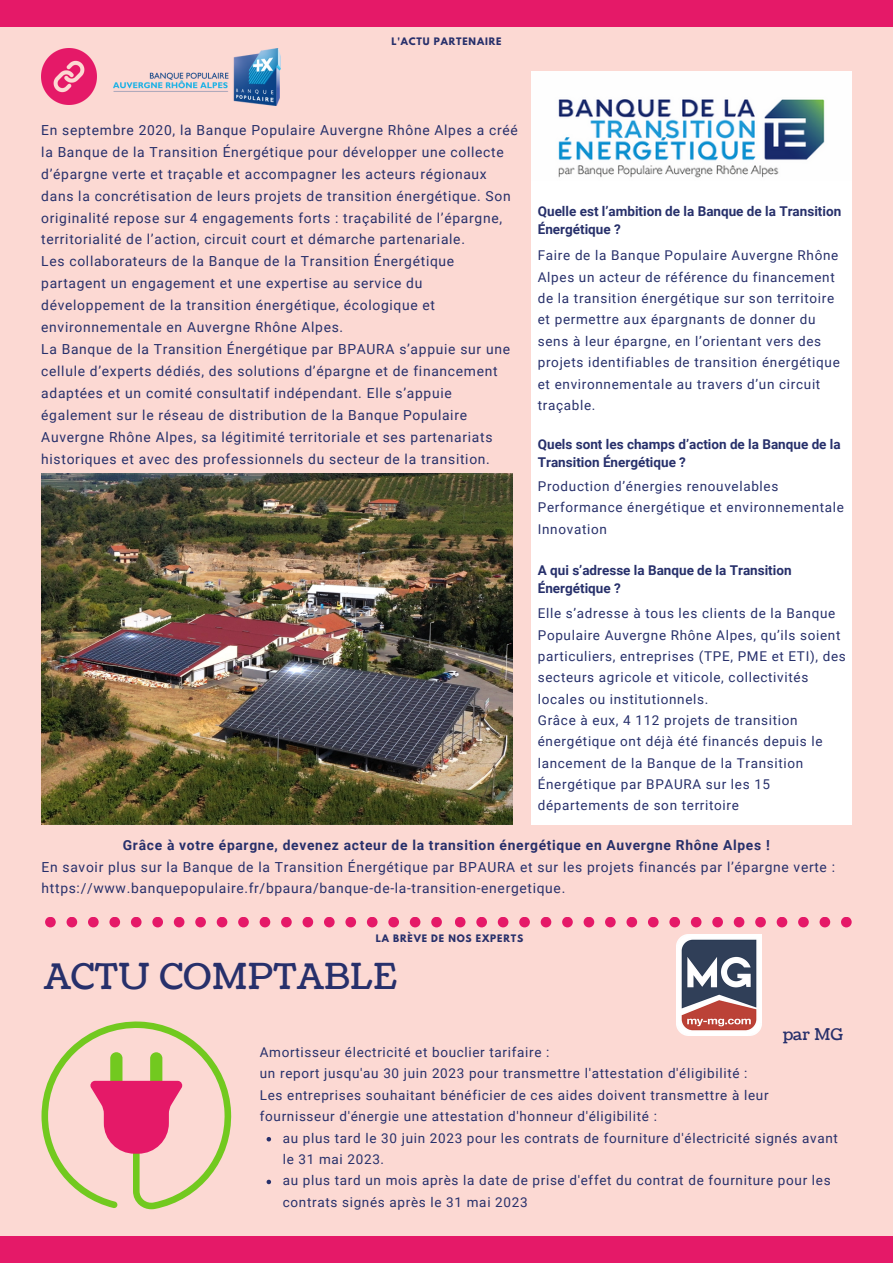
<style>
.page{position:relative;width:893px;height:1264px;background:#fff}
.page>*{position:absolute;margin:0;border:0;box-sizing:border-box;transform-origin:0 0}
.t1{font:35.55px "Coustard";letter-spacing:.01em;color:#27306b}
.t2{font:16.2px "Coustard";color:#27306b}
.t3{font:13.8px/21.9px "Roboto";letter-spacing:.05em;color:#27306b}
.t4{font:700 13.8px "Roboto";letter-spacing:.05em;color:#27306b}
.t5{font:13.5px/21.3px "Roboto";letter-spacing:.05em;color:#27306b}
.t6{font:700 13.5px/18px "Roboto";color:#27306b}
.t7{font:700 9.15px "League Spartan";letter-spacing:.09em;color:#27306b}
</style>
<div class="page">
<div style="left:0;top:0;width:892px;height:1262px;background:#fcd9d3"></div>
<div style="left:0;top:1235px;width:892px;height:27px;background:#e51968"></div>
<div style="left:0;top:0;width:892px;height:27px;background:#e51968"></div>
<img style="left:41px;top:49px;width:55px;height:55px">
<img style="left:113px;top:49px;width:168px;height:56px">
<img style="left:531px;top:72px;width:320px;height:109px">
<img style="left:41px;top:473px;width:471px;height:351px">
<div style="left:531px;top:181px;width:320px;height:643px;background:#fff"></div>
<svg style="left:45px;top:917px;width:397px;height:10px"></svg>
<svg style="left:455px;top:917px;width:396px;height:10px"></svg>
<img style="left:676px;top:934px;width:85px;height:101px">
<svg style="left:41px;top:1021px;width:190px;height:188px"></svg>
<svg style="left:266px;top:1137px;width:5px;height:4px"></svg>
<svg style="left:266px;top:1179px;width:5px;height:5px"></svg>
<p class="t7" style="left:391px;top:37px;width:111px">L'ACTU PARTENAIRE</p>
<p class="t3" style="left:41px;top:119px;width:478px">En septembre 2020, la Banque Populaire Auvergne Rhône Alpes a créé la Banque de la Transition Énergétique pour développer une collecte d’épargne verte et traçable et accompagner les acteurs régionaux dans la concrétisation de leurs projets de transition énergétique. Son originalité repose sur 4 engagements forts : traçabilité de l’épargne, territorialité de l’action, circuit court et démarche partenariale.</p>
<p class="t3" style="left:41px;top:251px;width:414px">Les collaborateurs de la Banque de la Transition Énergétique partagent un engagement et une expertise au service du développement de la transition énergétique, écologique et environnementale en Auvergne Rhône Alpes.</p>
<p class="t3" style="left:41px;top:338px;width:470px">La Banque de la Transition Énergétique par BPAURA s’appuie sur une cellule d’experts dédiés, des solutions d’épargne et de financement adaptées et un comité consultatif indépendant. Elle s’appuie également sur le réseau de distribution de la Banque Populaire Auvergne Rhône Alpes, sa légitimité territoriale et ses partenariats historiques et avec des professionnels du secteur de la transition.</p>
<p class="t6" style="left:537px;top:202px;width:305px">Quelle est l’ambition de la Banque de la Transition<br>Énergétique ?</p>
<p class="t5" style="left:537px;top:245px;width:303px">Faire de la Banque Populaire Auvergne Rhône Alpes un acteur de référence du financement de la transition énergétique sur son territoire et permettre aux épargnants de donner du sens à leur épargne, en l’orientant vers des projets identifiables de transition énergétique et environnementale au travers d’un circuit traçable.</p>
<p class="t6" style="left:537px;top:435px;width:304px">Quels sont les champs d’action de la Banque de la<br>Transition Énergétique ?</p>
<p class="t5" style="left:537px;top:475px;width:242px">Production d’énergies renouvelables</p>
<p class="t5" style="left:537px;top:497px;width:308px">Performance énergétique et environnementale</p>
<p class="t5" style="left:537px;top:518px;width:70px">Innovation</p>
<p class="t6" style="left:537px;top:561px;width:255px">A qui s’adresse la Banque de la Transition<br>Énergétique ?</p>
<p class="t5" style="left:537px;top:603px;width:309px">Elle s’adresse à tous les clients de la Banque Populaire Auvergne Rhône Alpes, qu’ils soient particuliers, entreprises (TPE, PME et ETI), des secteurs agricole et viticole, collectivités locales ou institutionnels.</p>
<p class="t5" style="left:537px;top:709px;width:286px">Grâce à eux, 4 112 projets de transition énergétique ont déjà été financés depuis le lancement de la Banque de la Transition Énergétique par BPAURA sur les 15 départements de son territoire</p>
<p class="t4" style="left:123px;top:837px;width:648px">Grâce à votre épargne, devenez acteur de la transition énergétique en Auvergne Rhône Alpes !</p>
<p class="t3" style="left:42px;top:855px;width:794px">En savoir plus sur la Banque de la Transition Énergétique par BPAURA et sur les projets financés par l’épargne verte :</p>
<p class="t3" style="left:42px;top:877px;width:525px">https://www.banquepopulaire.fr/bpaura/banque-de-la-transition-energetique.</p>
<p class="t7" style="left:376px;top:934px;width:149px">LA BRÈVE DE NOS EXPERTS</p>
<p class="t1" style="left:44px;top:952px;width:354px">ACTU COMPTABLE</p>
<p class="t5" style="left:260px;top:1041px;width:291px">Amortisseur électricité et bouclier tarifaire :</p>
<p class="t5" style="left:260px;top:1063px;width:489px">un report jusqu'au 30 juin 2023 pour transmettre l'attestation d'éligibilité :</p>
<p class="t5" style="left:260px;top:1084px;width:510px">Les entreprises souhaitant bénéficier de ces aides doivent transmettre à leur fournisseur d'énergie une attestation d'honneur d'éligibilité :</p>
<p class="t2" style="left:783px;top:1023px;width:62px">par MG</p>
<p class="t5" style="left:283px;top:1127px;width:556px">au plus tard le 30 juin 2023 pour les contrats de fourniture d'électricité signés avant le 31 mai 2023.</p>
<p class="t5" style="left:283px;top:1169px;width:549px">au plus tard un mois après la date de prise d'effet du contrat de fourniture pour les contrats signés après le 31 mai 2023</p>
</div>
